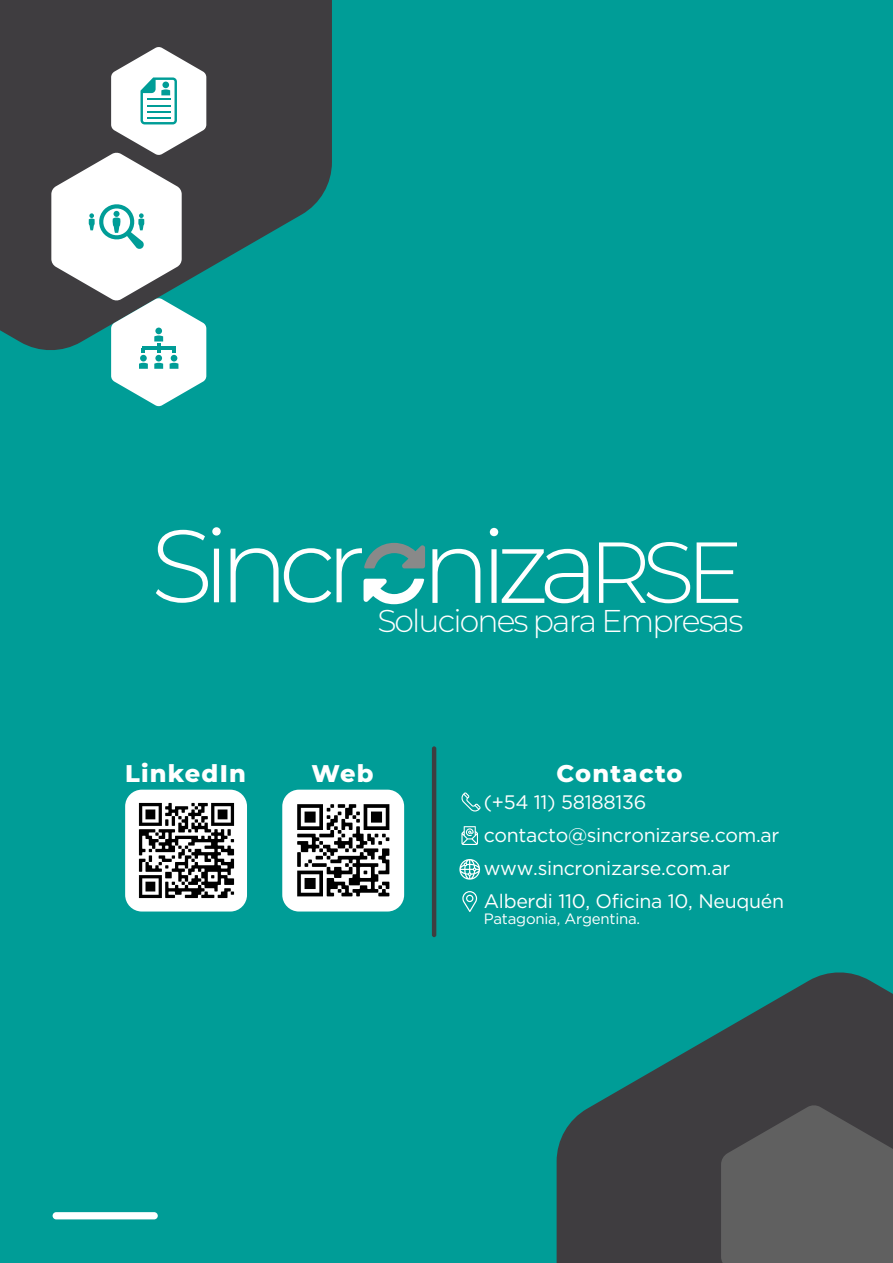
<style>
.page{position:relative;width:893px;height:1263px;background:#009d97}
.page>*{position:absolute;margin:0;border:0;box-sizing:border-box;transform-origin:0 0}
.t1{font:300 102.75px "Montserrat";letter-spacing:-.1em;color:#fff}
.t2{font:300 31.5px "Montserrat";letter-spacing:-.06em;color:#fff}
.t3{font:800 24.15px "Montserrat";letter-spacing:.05em;color:#fff}
.t4{font:19.5px/33px "Gotham";letter-spacing:-.015em;color:#fff}
.t5{font:15px "Gotham";letter-spacing:-.015em;color:#fff}
.s1{font-size:86.25px}
</style>
<div class="page">
<svg style="left:0;top:0;width:332px;height:353px;fill:#3f3d40"></svg>
<svg style="left:557px;top:972px;width:336px;height:291px;fill:#3f3d40"></svg>
<svg style="left:721px;top:1105px;width:172px;height:158px"></svg>
<svg style="left:364px;top:579px;width:60px;height:25px"></svg>
<svg style="left:364px;top:543px;width:61px;height:25px"></svg>
<hr style="left:432px;top:746px;width:4px;height:191px;background:#3f3d40;border-radius:2px">
<img style="left:125px;top:790px;width:122px;height:121px">
<img style="left:282px;top:790px;width:122px;height:121px">
<svg style="left:462px;top:891px;width:15px;height:21px"></svg>
<svg style="left:461px;top:826px;width:17px;height:19px"></svg>
<svg style="left:459px;top:859px;width:21px;height:21px"></svg>
<svg style="left:461px;top:792px;width:20px;height:20px"></svg>
<div style="left:53px;top:1212px;width:105px;height:7px;background:#fff;border-radius:4px"></div>
<svg style="left:51px;top:47px;width:155px;height:359px"></svg>
<hr style="left:147px;top:98px;width:24px;height:2px;background:#009d97">
<hr style="left:147px;top:105px;width:24px;height:2px;background:#009d97">
<hr style="left:147px;top:111px;width:24px;height:2px;background:#009d97">
<hr style="left:147px;top:117px;width:24px;height:2px;background:#009d97">
<h1 class="t1" style="left:151px;top:496px;width:217px">Sincr</h1>
<h1 class="t1" style="left:422px;top:497px;width:324px">niza<span class="s1">RSE</span></h1>
<h2 class="t2" style="left:377px;top:600px;width:368px">Soluciones para Empresas</h2>
<p class="t3" style="left:125px;top:756px;width:122px">LinkedIn</p>
<p class="t3" style="left:312px;top:756px;width:63px">Web</p>
<p class="t3" style="left:557px;top:756px;width:128px">Contacto</p>
<p class="t4" style="left:484px;top:785px;width:302px">(+54 11) 58188136 contacto@sincronizarse.com.ar www.sincronizarse.com.ar<br>Alberdi 110, Oficina 10, Neuquén</p>
<p class="t5" style="left:484px;top:909px;width:158px">Patagonia, Argentina.</p>
</div>
